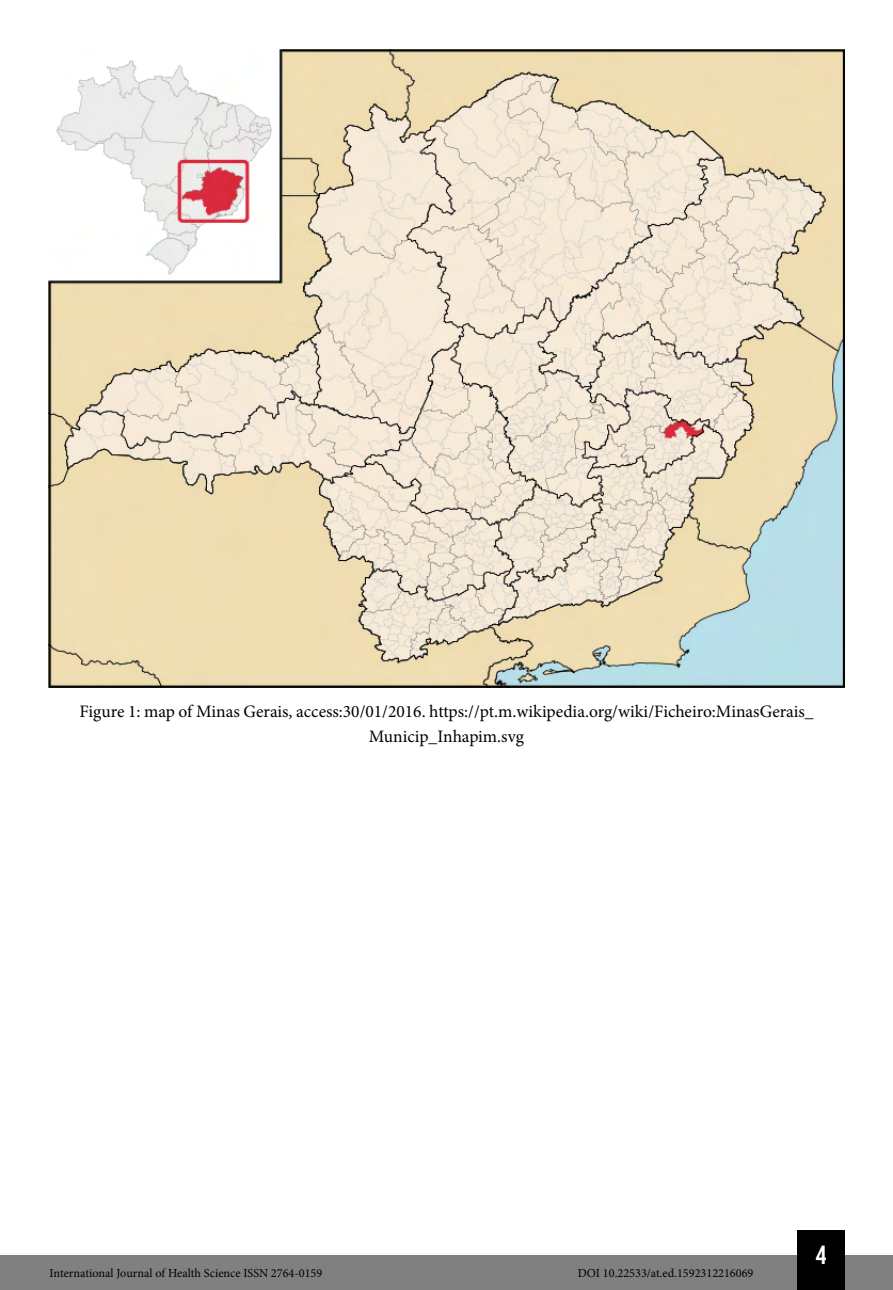
<style>
.page{position:relative;width:893px;height:1290px;background:#fff}
.page>*{position:absolute;margin:0;border:0;box-sizing:border-box;transform-origin:0 0}
.t1{font:26.25px "Bebas Kai";color:#fff}
.Info_Imagem{font:17.5px/24.5px "Minion Pro";color:#000;text-align:center}
.t2{font:12.25px "Minion Pro";color:#000}
</style>
<div class="page">
<div style="left:0;top:1255px;width:893px;height:35px;background:#808080"></div>
<div style="left:797px;top:1230px;width:48px;height:60px;background:#000"></div>
<img style="left:49px;top:50px;width:795px;height:638px">
<p class="Info_Imagem" style="left:79px;top:699px;width:736px">Figure 1: map of Minas Gerais, access:30/01/2016. https://pt.m.wikipedia.org/wiki/Ficheiro:MinasGerais_<br>Municip_Inhapim.svg</p>
<p class="t2" style="left:50px;top:1265px;width:274px">International Journal of Health Science ISSN 2764-0159</p>
<p class="t2" style="left:578px;top:1265px;width:177px">DOI 10.22533/at.ed.1592312216069</p>
<h1 class="t1" style="left:816px;top:1241px;width:12px">4</h1>
</div>
